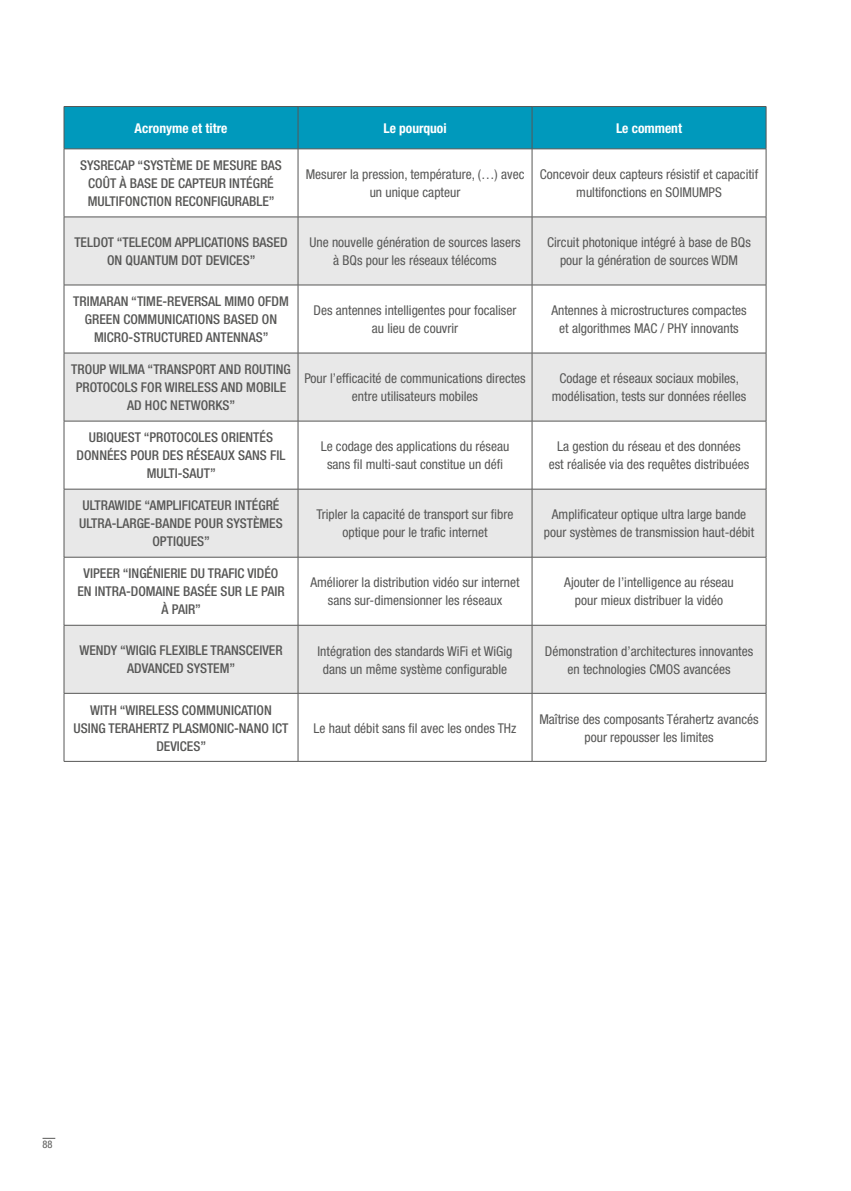
<style>
.page{position:relative;width:851px;height:1191px;background:#fff}
.page>*{position:absolute;margin:0;border:0;box-sizing:border-box;transform-origin:0 0}
.t1{font:condensed 13.5px/18px "Helvetica Neue";color:#575756;text-align:center}
.t2{font:500 condensed 13.5px/18px "Helvetica Neue";color:#575756;text-align:center}
.t3{font:700 condensed 13.5px "Helvetica Neue";color:#fff}
.t4{font:condensed 10.5px "Helvetica Neue";color:#575756}
</style>
<div class="page">
<div style="left:65px;top:107px;width:700px;height:42px;background:#0099bc"></div>
<svg style="left:65px;top:218px;width:700px;height:475px;fill:#e8e8e8"></svg>
<hr style="left:64px;top:106px;width:234px;height:1px;background:#575756">
<hr style="left:64px;top:107px;width:1px;height:42px;background:#575756">
<hr style="left:298px;top:106px;width:234px;height:1px;background:#575756">
<hr style="left:298px;top:107px;width:1px;height:42px;background:#575756">
<hr style="left:532px;top:106px;width:234px;height:1px;background:#575756">
<hr style="left:531px;top:107px;width:1px;height:42px;background:#575756">
<hr style="left:765px;top:107px;width:1px;height:42px;background:#575756">
<hr style="left:64px;top:149px;width:234px;height:1px;background:#575756">
<hr style="left:64px;top:149px;width:1px;height:68px;background:#575756">
<hr style="left:298px;top:149px;width:234px;height:1px;background:#575756">
<hr style="left:298px;top:149px;width:1px;height:68px;background:#575756">
<hr style="left:532px;top:149px;width:234px;height:1px;background:#575756">
<hr style="left:531px;top:149px;width:1px;height:68px;background:#575756">
<hr style="left:765px;top:149px;width:1px;height:68px;background:#575756">
<hr style="left:64px;top:217px;width:234px;height:1px;background:#575756">
<hr style="left:64px;top:217px;width:1px;height:68px;background:#575756">
<hr style="left:298px;top:217px;width:234px;height:1px;background:#575756">
<hr style="left:298px;top:217px;width:1px;height:68px;background:#575756">
<hr style="left:532px;top:217px;width:234px;height:1px;background:#575756">
<hr style="left:531px;top:217px;width:1px;height:68px;background:#575756">
<hr style="left:765px;top:217px;width:1px;height:68px;background:#575756">
<hr style="left:64px;top:285px;width:234px;height:1px;background:#575756">
<hr style="left:64px;top:285px;width:1px;height:68px;background:#575756">
<hr style="left:298px;top:285px;width:234px;height:1px;background:#575756">
<hr style="left:298px;top:285px;width:1px;height:68px;background:#575756">
<hr style="left:532px;top:285px;width:234px;height:1px;background:#575756">
<hr style="left:531px;top:285px;width:1px;height:68px;background:#575756">
<hr style="left:765px;top:285px;width:1px;height:68px;background:#575756">
<hr style="left:64px;top:353px;width:234px;height:1px;background:#575756">
<hr style="left:64px;top:353px;width:1px;height:68px;background:#575756">
<hr style="left:298px;top:353px;width:234px;height:1px;background:#575756">
<hr style="left:298px;top:353px;width:1px;height:68px;background:#575756">
<hr style="left:532px;top:353px;width:234px;height:1px;background:#575756">
<hr style="left:531px;top:353px;width:1px;height:68px;background:#575756">
<hr style="left:765px;top:353px;width:1px;height:68px;background:#575756">
<hr style="left:64px;top:421px;width:234px;height:1px;background:#575756">
<hr style="left:64px;top:421px;width:1px;height:68px;background:#575756">
<hr style="left:298px;top:421px;width:234px;height:1px;background:#575756">
<hr style="left:298px;top:421px;width:1px;height:68px;background:#575756">
<hr style="left:532px;top:421px;width:234px;height:1px;background:#575756">
<hr style="left:531px;top:421px;width:1px;height:68px;background:#575756">
<hr style="left:765px;top:421px;width:1px;height:68px;background:#575756">
<hr style="left:64px;top:489px;width:234px;height:1px;background:#575756">
<hr style="left:64px;top:489px;width:1px;height:68px;background:#575756">
<hr style="left:298px;top:489px;width:234px;height:1px;background:#575756">
<hr style="left:298px;top:489px;width:1px;height:68px;background:#575756">
<hr style="left:532px;top:489px;width:234px;height:1px;background:#575756">
<hr style="left:531px;top:489px;width:1px;height:68px;background:#575756">
<hr style="left:765px;top:489px;width:1px;height:68px;background:#575756">
<hr style="left:64px;top:557px;width:234px;height:1px;background:#575756">
<hr style="left:64px;top:557px;width:1px;height:68px;background:#575756">
<hr style="left:298px;top:557px;width:234px;height:1px;background:#575756">
<hr style="left:298px;top:557px;width:1px;height:68px;background:#575756">
<hr style="left:532px;top:557px;width:234px;height:1px;background:#575756">
<hr style="left:531px;top:557px;width:1px;height:68px;background:#575756">
<hr style="left:765px;top:557px;width:1px;height:68px;background:#575756">
<hr style="left:64px;top:625px;width:234px;height:1px;background:#575756">
<hr style="left:64px;top:625px;width:1px;height:68px;background:#575756">
<hr style="left:298px;top:625px;width:234px;height:1px;background:#575756">
<hr style="left:298px;top:625px;width:1px;height:68px;background:#575756">
<hr style="left:532px;top:625px;width:234px;height:1px;background:#575756">
<hr style="left:531px;top:625px;width:1px;height:68px;background:#575756">
<hr style="left:765px;top:625px;width:1px;height:68px;background:#575756">
<hr style="left:64px;top:693px;width:234px;height:1px;background:#575756">
<hr style="left:64px;top:693px;width:1px;height:68px;background:#575756">
<hr style="left:298px;top:693px;width:234px;height:1px;background:#575756">
<hr style="left:298px;top:693px;width:1px;height:68px;background:#575756">
<hr style="left:532px;top:693px;width:234px;height:1px;background:#575756">
<hr style="left:531px;top:693px;width:1px;height:68px;background:#575756">
<hr style="left:765px;top:693px;width:1px;height:68px;background:#575756">
<hr style="left:64px;top:761px;width:234px;height:1px;background:#575756">
<hr style="left:298px;top:761px;width:234px;height:1px;background:#575756">
<hr style="left:532px;top:761px;width:234px;height:1px;background:#575756">
<svg style="left:43px;top:1138px;width:12px;height:1px"></svg>
<p class="t3" style="left:134px;top:120px;width:94px">Acronyme et titre</p>
<p class="t3" style="left:383px;top:120px;width:65px">Le pourquoi</p>
<p class="t3" style="left:616px;top:120px;width:67px">Le comment</p>
<p class="t2" style="left:80px;top:156px;width:203px">SYSRECAP “SYSTÈME DE MESURE BAS<br>COÛT À BASE DE CAPTEUR INTÉGRÉ<br>MULTIFONCTION RECONFIGURABLE”</p>
<p class="t1" style="left:305px;top:165px;width:220px">Mesurer la pression, température, (…) avec un unique capteur</p>
<p class="t1" style="left:540px;top:165px;width:220px">Concevoir deux capteurs résistif et capacitif multifonctions en SOIMUMPS</p>
<p class="t2" style="left:74px;top:233px;width:215px">TELDOT “TELECOM APPLICATIONS BASED<br>ON QUANTUM DOT DEVICES”</p>
<p class="t1" style="left:309px;top:233px;width:212px">Une nouvelle génération de sources lasers à BQs pour les réseaux télécoms</p>
<p class="t1" style="left:547px;top:233px;width:205px">Circuit photonique intégré à base de BQs pour la génération de sources WDM</p>
<p class="t2" style="left:73px;top:292px;width:217px">TRIMARAN “TIME-REVERSAL MIMO OFDM<br>GREEN COMMUNICATIONS BASED ON<br>MICRO-STRUCTURED ANTENNAS”</p>
<p class="t1" style="left:313px;top:301px;width:204px">Des antennes intelligentes pour focaliser au lieu de couvrir</p>
<p class="t1" style="left:551px;top:301px;width:197px">Antennes à microstructures compactes et algorithmes MAC / PHY innovants</p>
<p class="t2" style="left:71px;top:360px;width:221px">TROUP WILMA “TRANSPORT AND ROUTING<br>PROTOCOLS FOR WIRELESS AND MOBILE<br>AD HOC NETWORKS”</p>
<p class="t1" style="left:304px;top:369px;width:223px">Pour l’efficacité de communications directes entre utilisateurs mobiles</p>
<p class="t1" style="left:552px;top:369px;width:196px">Codage et réseaux sociaux mobiles, modélisation, tests sur données réelles</p>
<p class="t2" style="left:77px;top:428px;width:210px">UBIQUEST “PROTOCOLES ORIENTÉS<br>DONNÉES POUR DES RÉSEAUX SANS FIL<br>MULTI-SAUT”</p>
<p class="t1" style="left:320px;top:437px;width:190px">Le codage des applications du réseau sans fil multi-saut constitue un défi</p>
<p class="t1" style="left:548px;top:437px;width:202px">La gestion du réseau et des données est réalisée via des requêtes distribuées</p>
<p class="t2" style="left:79px;top:496px;width:205px">ULTRAWIDE “AMPLIFICATEUR INTÉGRÉ<br>ULTRA-LARGE-BANDE POUR SYSTÈMES<br>OPTIQUES”</p>
<p class="t1" style="left:316px;top:505px;width:198px">Tripler la capacité de transport sur fibre optique pour le trafic internet</p>
<p class="t1" style="left:544px;top:505px;width:212px">Amplificateur optique ultra large bande pour systèmes de transmission haut-débit</p>
<p class="t2" style="left:77px;top:564px;width:209px">VIPEER “INGÉNIERIE DU TRAFIC VIDÉO<br>EN INTRA-DOMAINE BASÉE SUR LE PAIR<br>À PAIR”</p>
<p class="t1" style="left:310px;top:573px;width:211px">Améliorer la distribution vidéo sur internet sans sur-dimensionner les réseaux</p>
<p class="t1" style="left:564px;top:573px;width:171px">Ajouter de l’intelligence au réseau pour mieux distribuer la vidéo</p>
<p class="t2" style="left:79px;top:641px;width:205px">WENDY “WIGIG FLEXIBLE TRANSCEIVER<br>ADVANCED SYSTEM”</p>
<p class="t1" style="left:317px;top:641px;width:196px">Intégration des standards WiFi et WiGig dans un même système configurable</p>
<p class="t1" style="left:544px;top:641px;width:210px">Démonstration d’architectures innovantes en technologies CMOS avancées</p>
<p class="t2" style="left:73px;top:700px;width:216px">WITH “WIRELESS COMMUNICATION<br>USING TERAHERTZ PLASMONIC-NANO ICT<br>DEVICES”</p>
<p class="t1" style="left:313px;top:718px;width:204px">Le haut débit sans fil avec les ondes THz</p>
<p class="t1" style="left:539px;top:709px;width:220px">Maîtrise des composants Térahertz avancés pour repousser les limites</p>
<p class="t4" style="left:43px;top:1138px;width:12px">88</p>
</div>
